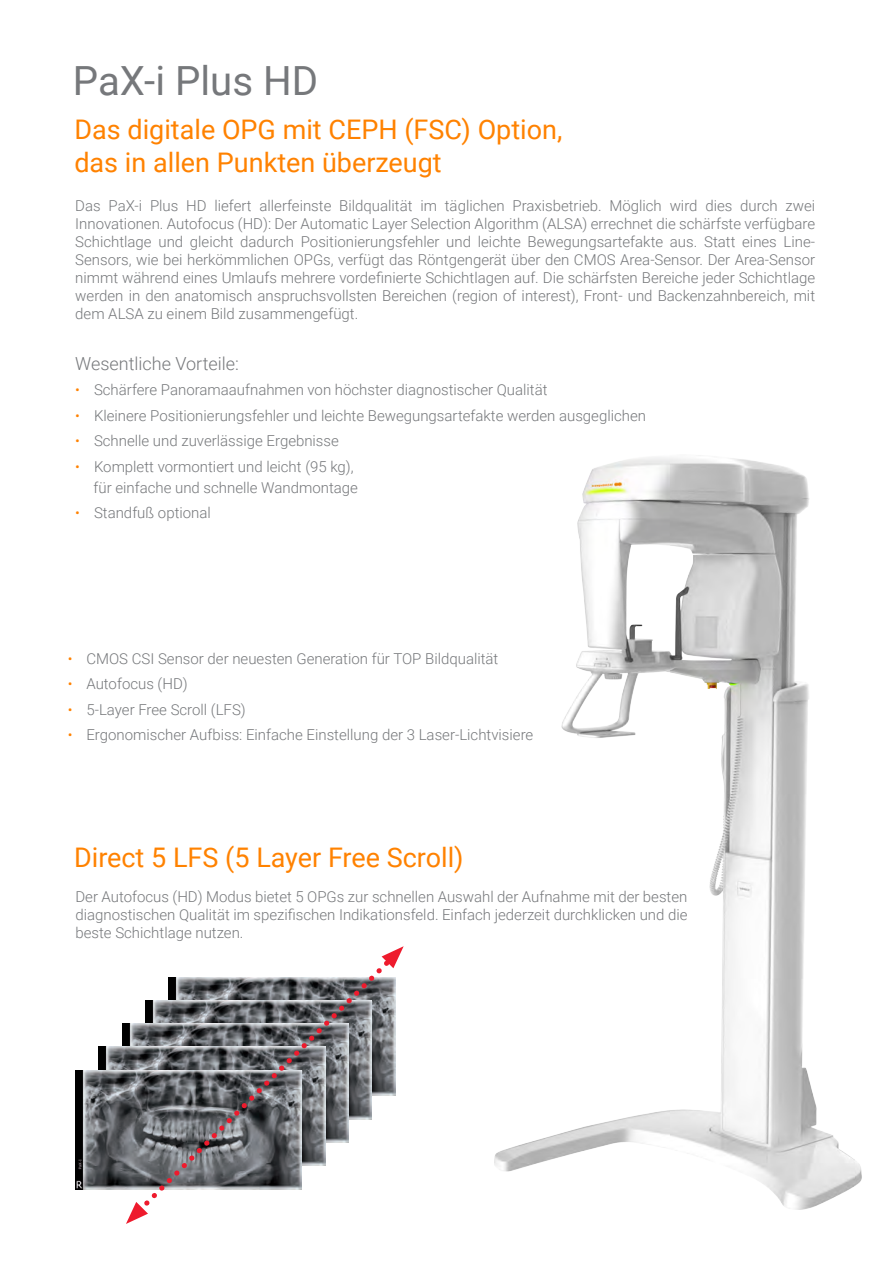
<style>
.page{position:relative;width:893px;height:1263px;background:#fff}
.page>*{position:absolute;margin:0;border:0;box-sizing:border-box;transform-origin:0 0}
.t1{font:40.2px "Roboto";color:#76787b}
.Subline{font:27px "Roboto";color:#ff8200}
.t2{font:300 18px "Roboto";color:#76787b}
.t3{font:300 15px/18px "Roboto";color:#76787b;text-align:justify}
.s1{font-size:14.7px;color:#ff8200}
</style>
<div class="page">
<img style="left:99px;top:1047px;width:33px;height:23px">
<img style="left:75px;top:1070px;width:57px;height:119px">
<svg style="left:132px;top:956px;width:262px;height:250px"></svg>
<svg style="left:382px;top:946px;width:22px;height:22px"></svg>
<svg style="left:126px;top:1202px;width:22px;height:22px"></svg>
<img style="left:494px;top:457px;width:368px;height:753px">
<p class="t1" style="left:73px;top:52px;width:247px">PaX-i Plus HD</p>
<p class="Subline" style="left:74px;top:110px;width:489px">Das digitale OPG mit CEPH (FSC) Option,</p>
<p class="Subline" style="left:74px;top:143px;width:369px">das in allen Punkten überzeugt</p>
<p class="t3" style="left:75px;top:196px;width:741px">Das PaX-i Plus HD liefert allerfeinste Bildqualität im täglichen Praxisbetrieb. Möglich wird dies durch zwei Innovationen. Autofocus (HD): Der Automatic Layer Selection Algorithm (ALSA) errechnet die schärfste verfügbare Schichtlage und gleicht dadurch Positionierungsfehler und leichte Bewegungsartefakte aus. Statt eines Line-Sensors, wie bei herkömmlichen OPGs, verfügt das Röntgengerät über den CMOS Area-Sensor. Der Area-Sensor nimmt während eines Umlaufs mehrere vordefinierte Schichtlagen auf. Die schärfsten Bereiche jeder Schichtlage werden in den anatomisch anspruchsvollsten Bereichen (region of interest), Front- und Backenzahnbereich, mit dem ALSA zu einem Bild zusammengefügt.</p>
<p class="t2" style="left:75px;top:351px;width:165px">Wesentliche Vorteile:</p>
<p class="t3" style="left:75px;top:380px;width:474px"><span class="s1">•</span> Schärfere Panoramaaufnahmen von höchster diagnostischer Qualität</p>
<p class="t3" style="left:75px;top:406px;width:572px"><span class="s1">•</span> Kleinere Positionierungsfehler und leichte Bewegungsartefakte werden ausgeglichen</p>
<p class="t3" style="left:75px;top:431px;width:265px"><span class="s1">•</span> Schnelle und zuverlässige Ergebnisse</p>
<p class="t3" style="left:75px;top:457px;width:280px"><span class="s1">•</span> Komplett vormontiert und leicht (95 kg),</p>
<p class="t3" style="left:93px;top:478px;width:266px">für einfache und schnelle Wandmontage</p>
<p class="t3" style="left:75px;top:503px;width:137px"><span class="s1">•</span> Standfuß optional</p>
<p class="t3" style="left:68px;top:649px;width:432px"><span class="s1">•</span> CMOS CSI Sensor der neuesten Generation für TOP Bildqualität</p>
<p class="t3" style="left:68px;top:674px;width:122px"><span class="s1">•</span> Autofocus (HD)</p>
<p class="t3" style="left:68px;top:700px;width:180px"><span class="s1">•</span> 5-Layer Free Scroll (LFS)</p>
<p class="t3" style="left:68px;top:725px;width:467px"><span class="s1">•</span> Ergonomischer Aufbiss: Einfache Einstellung der 3 Laser-Lichtvisiere</p>
<p class="Subline" style="left:74px;top:838px;width:391px">Direct 5 LFS (5 Layer Free Scroll)</p>
<p class="t3" style="left:75px;top:887px;width:613px">Der Autofocus (HD) Modus bietet 5 OPGs zur schnellen Auswahl der Aufnahme mit der besten diagnostischen Qualität im spezifischen Indikationsfeld. Einfach jederzeit durchklicken und die beste Schichtlage nutzen.</p>
</div>
